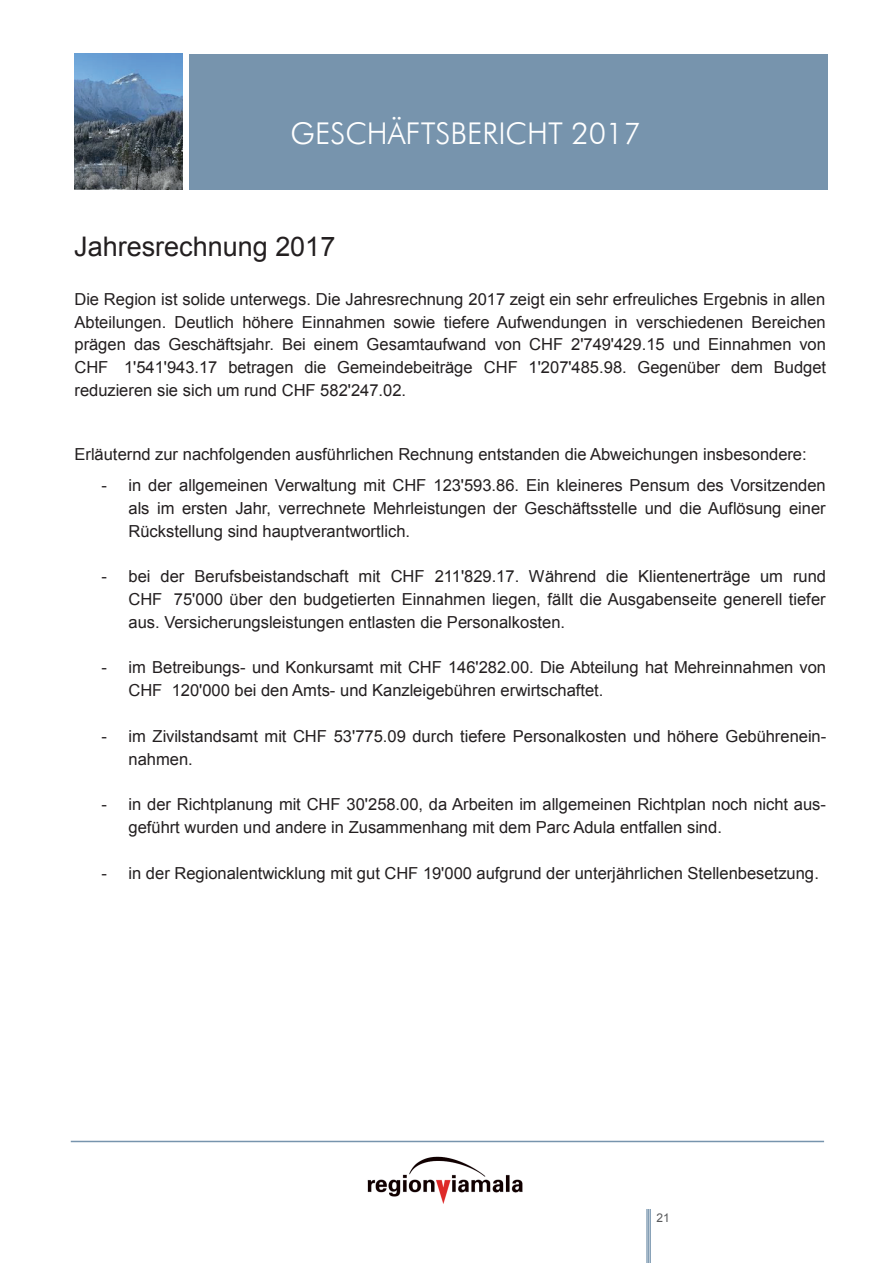
<style>
.page{position:relative;width:893px;height:1263px;background:#fff}
.page>*{position:absolute;margin:0;border:0;box-sizing:border-box;transform-origin:0 0}
.t1{font:300 30px "Futura BT";color:#fff}
.t2{font:28.5px "Arial";color:#fff}
.t3{font:27px "Arial";color:#231f20}
.t4{font:25.5px "Arial";color:#fff}
.t5{font:16.5px/22.8px "Arial";color:#231f20;text-align:justify}
.t6{font:12px "Arial";color:#57585a}
</style>
<div class="page">
<div style="left:189px;top:54px;width:639px;height:135px;background:#7794ad"></div>
<img style="left:368px;top:1156px;width:155px;height:48px">
<hr style="left:71px;top:1141px;width:753px;height:1px;background:#7794ad">
<hr style="left:646px;top:1209px;width:2px;height:54px;background:#7794ad">
<hr style="left:648px;top:1209px;width:1px;height:54px;background:#7794ad">
<hr style="left:650px;top:1209px;width:1px;height:54px;background:#7794ad">
<img style="left:75px;top:54px;width:108px;height:135px">
<h2 class="t2" style="left:608px;top:100px;width:65px">2017</h2>
<h1 class="t1" style="left:291px;top:115px;width:352px">GESCHÄFTSBERICHT 2017</h1>
<h3 class="t4" style="left:307px;top:120px;width:277px">JAHRESBERICHT 2016</h3>
<h3 class="t3" style="left:74px;top:228px;width:263px">Jahresrechnung 2017</h3>
<p class="t5" style="left:74px;top:288px;width:753px">Die Region ist solide unterwegs. Die Jahresrechnung 2017 zeigt ein sehr erfreuliches Ergebnis in allen Abteilungen. Deutlich höhere Einnahmen sowie tiefere Aufwendungen in verschiedenen Bereichen prägen das Geschäftsjahr. Bei einem Gesamtaufwand von CHF 2'749'429.15 und Einnahmen von CHF 1'541'943.17 betragen die Gemeindebeiträge CHF 1'207'485.98. Gegenüber dem Budget reduzieren sie sich um rund CHF 582'247.02.</p>
<p class="t5" style="left:74px;top:442px;width:734px">Erläuternd zur nachfolgenden ausführlichen Rechnung entstanden die Abweichungen insbesondere:</p>
<p class="t5" style="left:128px;top:474px;width:699px;text-indent:-27px">- in der allgemeinen Verwaltung mit CHF 123'593.86. Ein kleineres Pensum des Vorsitzenden als im ersten Jahr, verrechnete Mehrleistungen der Geschäftsstelle und die Auflösung einer Rückstellung sind hauptverantwortlich.</p>
<p class="t5" style="left:128px;top:565px;width:699px;text-indent:-27px">- bei der Berufsbeistandschaft mit CHF 211'829.17. Während die Klientenerträge um rund CHF 75'000 über den budgetierten Einnahmen liegen, fällt die Ausgabenseite generell tiefer aus. Versicherungsleistungen entlasten die Personalkosten.</p>
<p class="t5" style="left:128px;top:656px;width:699px;text-indent:-27px">- im Betreibungs- und Konkursamt mit CHF 146'282.00. Die Abteilung hat Mehreinnahmen von<br>CHF 120'000 bei den Amts- und Kanzleigebühren erwirtschaftet.</p>
<p class="t5" style="left:128px;top:725px;width:699px;text-indent:-27px">- im Zivilstandsamt mit CHF 53'775.09 durch tiefere Personalkosten und höhere Gebührenein&shy;nahmen.</p>
<p class="t5" style="left:129px;top:793px;width:699px;text-indent:-27px">- in der Richtplanung mit CHF 30'258.00, da Arbeiten im allgemeinen Richtplan noch nicht aus&shy;geführt wurden und andere in Zusammenhang mit dem Parc Adula entfallen sind.</p>
<p class="t5" style="left:102px;top:861px;width:719px">- in der Regionalentwicklung mit gut CHF 19'000 aufgrund der unterjährlichen Stellenbesetzung.</p>
<p class="t6" style="left:657px;top:1210px;width:15px">21</p>
</div>
